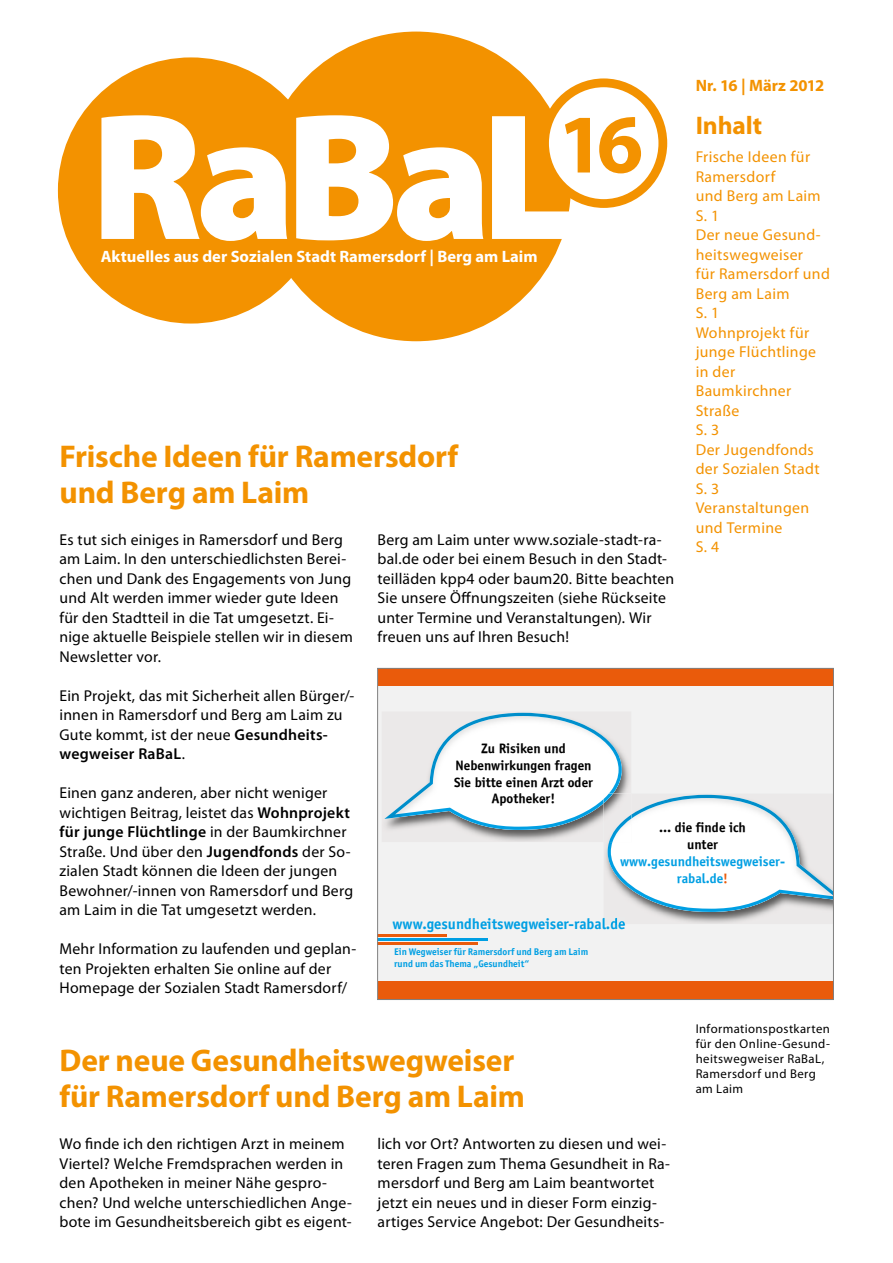
<style>
.page{position:relative;width:893px;height:1263px;background:#fff}
.page>*{position:absolute;margin:0;border:0;box-sizing:border-box;transform-origin:0 0}
.t1{font:700 84px "Myriad Pro";color:#f39200}
.t2{font:700 31.5px/36px "Myriad Pro";letter-spacing:-.005em;color:#f39200}
.t3{font:700 25.5px "Myriad Pro";letter-spacing:-.005em;color:#f39200}
.t4{font:700 16.5px "Myriad Pro";color:#fff}
.t5{font:700 16.5px "Myriad Pro";letter-spacing:-.005em;color:#f39200}
.t6{font:15.75px/19.5px "Myriad Pro";letter-spacing:.015em;color:#000}
.t7{font:15.75px/19.5px "Myriad Pro";letter-spacing:.025em;color:#f39200}
.t8{font:700 15px "Officina Sans ITC Std";color:#009fe3}
.t9{font:700 13.95px/16.8px "Officina Sans";color:#000;text-align:center}
.t10{font:700 13.95px/16.8px "Officina Sans";color:#009fe3;text-align:center}
.t11{font:12.75px/15px "Myriad Pro";letter-spacing:.035em;color:#000}
.t12{font:700 9.75px/11.7px "Officina Sans ITC Std";color:#009fe3}
.s1{font-weight:600}
.s2{color:#ea5b0b}
</style>
<div class="page">
<div style="left:58px;top:57px;width:266px;height:267px;background:#f39200;border-radius:50%"></div>
<div style="left:261px;top:32px;width:310px;height:309px;background:#f39200;border-radius:50%"></div>
<svg style="left:101px;top:115px;width:186px;height:126px"></svg>
<svg style="left:296px;top:115px;width:187px;height:126px"></svg>
<svg style="left:492px;top:78px;width:175px;height:161px"></svg>
<div style="left:378px;top:672px;width:455px;height:323px;background:#f2f2f2"></div>
<div style="left:378px;top:668px;width:455px;height:18px;background:#ea5b0b"></div>
<div style="left:378px;top:981px;width:455px;height:18px;background:#ea5b0b"></div>
<img style="left:382px;top:712px;width:249px;height:130px">
<img style="left:384px;top:713px;width:238px;height:117px">
<img style="left:395px;top:770px;width:224px;height:57px">
<hr style="left:378px;top:938px;width:110px;height:3px;background:#009fe3">
<hr style="left:378px;top:942px;width:100px;height:2px;background:#ea5b0b">
<hr style="left:378px;top:934px;width:69px;height:3px;background:#ea5b0b">
<img style="left:604px;top:794px;width:173px;height:130px">
<img style="left:604px;top:793px;width:27px;height:49px">
<svg style="left:604px;top:793px;width:9px;height:10px"></svg>
<img style="left:604px;top:918px;width:21px;height:6px">
<img style="left:608px;top:795px;width:224px;height:117px">
<img style="left:609px;top:815px;width:22px;height:27px">
<div style="left:377px;top:668px;width:457px;height:332px;border:1px solid #808080"></div>
<p class="t5" style="left:696px;top:75px;width:130px">Nr. 16 | März 2012</p>
<h3 class="t3" style="left:696px;top:109px;width:68px">Inhalt</h3>
<p class="t7" style="left:696px;top:147px;width:136px">Frische Ideen für<br>Ramersdorf<br>und Berg am Laim<br>S. 1<br>Der neue Gesund&shy;heitswegweiser<br>für Ramersdorf und<br>Berg am Laim<br>S. 1<br>Wohnprojekt für junge Flüchtlinge in der<br>Baumkirchner<br>Straße<br>S. 3<br>Der Jugendfonds der Sozialen Stadt<br>S. 3<br>Veranstaltungen und Termine<br>S. 4</p>
<h1 class="t1" style="left:558px;top:89px;width:87px">16</h1>
<p class="t4" style="left:101px;top:246px;width:438px">Aktuelles aus der Sozialen Stadt Ramersdorf | Berg am Laim</p>
<h2 class="t2" style="left:60px;top:437px;width:400px">Frische Ideen für Ramersdorf und Berg am Laim</h2>
<p class="t6" style="left:60px;top:529px;width:295px">Es tut sich einiges in Ramersdorf und Berg am Laim. In den unterschiedlichsten Berei&shy;chen und Dank des Engagements von Jung und Alt werden immer wieder gute Ideen für den Stadtteil in die Tat umgesetzt. Ei&shy;nige aktuelle Beispiele stellen wir in diesem Newsletter vor.</p>
<p class="t6" style="left:60px;top:685px;width:296px">Ein Projekt, das mit Sicherheit allen Bürger/- innen in Ramersdorf und Berg am Laim zu Gute kommt, ist der neue <span class="s1">Gesundheits&shy;wegweiser RaBaL</span>.</p>
<p class="t6" style="left:60px;top:783px;width:295px">Einen ganz anderen, aber nicht weniger wichtigen Beitrag, leistet das <span class="s1">Wohnprojekt für junge Flüchtlinge</span> in der Baumkirchner Straße. Und über den <span class="s1">Jugendfonds</span> der So&shy;zialen Stadt können die Ideen der jungen Bewohner/-innen von Ramersdorf und Berg am Laim in die Tat umgesetzt werden.</p>
<p class="t6" style="left:60px;top:939px;width:298px">Mehr Information zu laufenden und geplan&shy;ten Projekten erhalten Sie online auf der<br>Homepage der Sozialen Stadt Ramersdorf/</p>
<p class="t6" style="left:378px;top:529px;width:298px">Berg am Laim unter www.soziale-stadt-ra&shy;bal.de oder bei einem Besuch in den Stadt&shy;teilläden kpp4 oder baum20. Bitte beachten Sie unsere Öffnungszeiten (siehe Rückseite unter Termine und Veranstaltungen). Wir freuen uns auf Ihren Besuch!</p>
<p class="t9" style="left:454px;top:740px;width:140px">Zu Risiken und<br>Neben wirkungen fragen<br>Sie bitte einen Arzt oder<br>Apotheker!</p>
<p class="t9" style="left:659px;top:819px;width:88px">… die finde ich unter</p>
<p class="t10" style="left:620px;top:853px;width:167px">www.gesundheitswegweiser&shy;rabal.de<span class="s2">!</span></p>
<p class="t8" style="left:393px;top:914px;width:234px">www.gesundheitswegweiser-rabal.de</p>
<p class="t12" style="left:394px;top:946px;width:196px">Ein Wegweiser für Ramersdorf und Berg am Laim rund um das Thema „Gesundheit“</p>
<h2 class="t2" style="left:60px;top:1041px;width:467px">Der neue Gesundheitswegweiser für Ramersdorf und Berg am Laim</h2>
<p class="t6" style="left:60px;top:1134px;width:294px">Wo finde ich den richtigen Arzt in meinem Viertel? Welche Fremdsprachen werden in den Apotheken in meiner Nähe gespro&shy;chen? Und welche unterschiedlichen Ange&shy;bote im Gesundheitsbereich gibt es eigent-</p>
<p class="t6" style="left:378px;top:1134px;width:294px">lich vor Ort? Antworten zu diesen und wei&shy;teren Fragen zum Thema Gesundheit in Ra&shy;mersdorf und Berg am Laim beantwortet jetzt ein neues und in dieser Form einzig&shy;artiges Service Angebot: Der Gesundheits-</p>
<p class="t11" style="left:696px;top:1020px;width:136px">Informationspostkarten für den Online-Gesund&shy;heitswegweiser RaBaL,<br>Ramersdorf und Berg am Laim</p>
</div>
